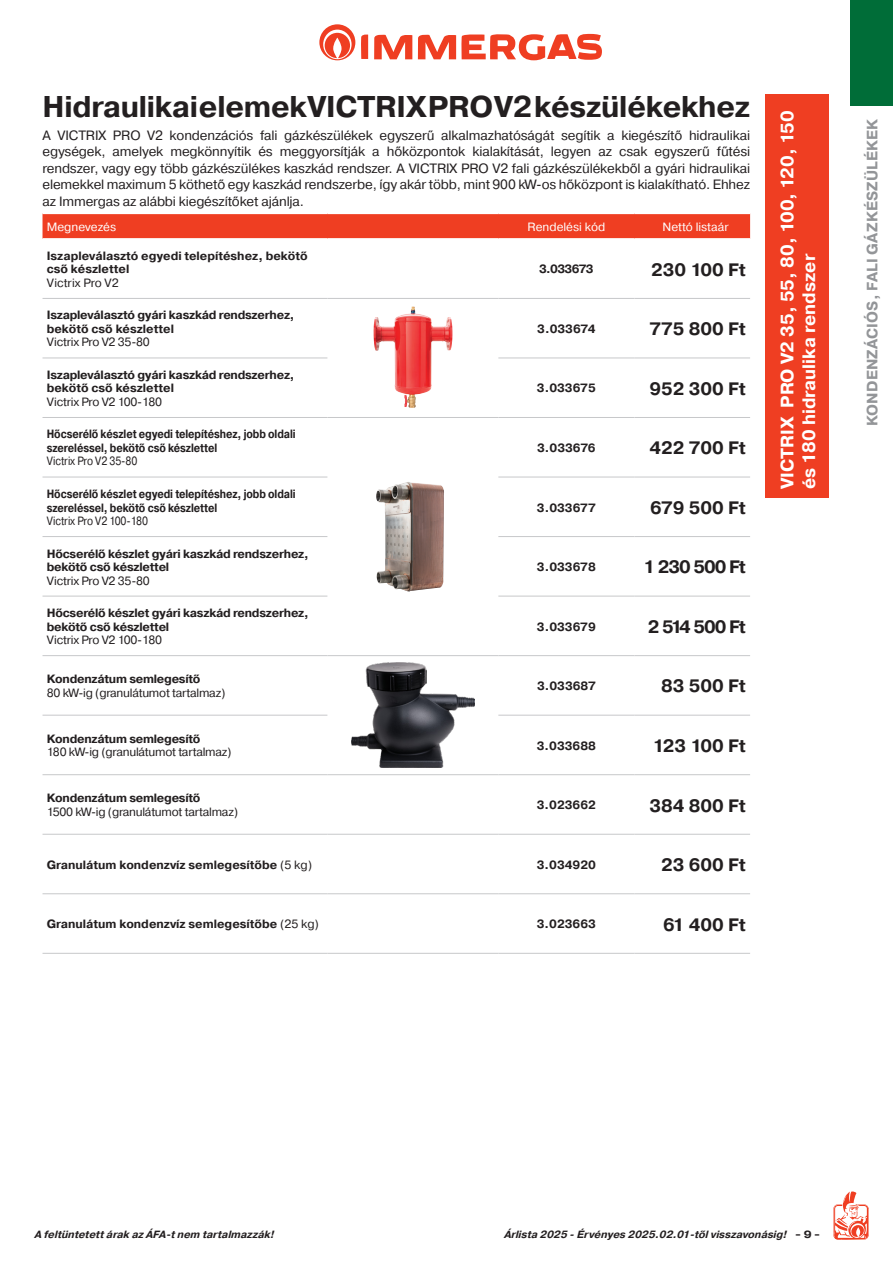
<style>
.page{position:relative;width:893px;height:1263px;background:#fff}
.page>*{position:absolute;margin:0;border:0;box-sizing:border-box;transform-origin:0 0}
.t1{font:700 30px "Pragmatica";letter-spacing:-.01em;color:#231f20}
.t2{font:700 18px "Pragmatica";color:#231f20}
.t3{font:700 18px/21.6px "Pragmatica";color:#fff}
.t4{font:700 15px "Pragmatica";letter-spacing:.01em;color:#939598}
.t5{font:13.5px/16.5px "Pragmatica";letter-spacing:-.01em;color:#231f20;text-align:justify}
.t6{font:700 12px/13.5px "Pragmatica";letter-spacing:-.01em;color:#231f20}
.t7{font:12px "Pragmatica";letter-spacing:-.02em;color:#231f20}
.t8{font:700 12px/13.5px "Pragmatica";letter-spacing:-.01em;color:#231f20;scale:.86 1}
.t9{font:12px "Pragmatica";letter-spacing:-.02em;color:#231f20;scale:.86 1}
.t10{font:12px "Pragmatica";color:#fff}
.t11{font:12px "Pragmatica";color:#231f20}
.t12{font:italic 700 10.5px "Pragmatica";color:#231f20}
.s1{font-weight:400}
.s2{font-family:"Pragmatica Ext";font-style:normal}
</style>
<div class="page">
<svg style="left:833px;top:1191px;width:35px;height:48px"></svg>
<svg style="left:361px;top:34px;width:7px;height:25px"></svg>
<svg style="left:374px;top:34px;width:38px;height:25px"></svg>
<svg style="left:418px;top:33px;width:184px;height:27px"></svg>
<svg style="left:319px;top:24px;width:36px;height:36px"></svg>
<div style="left:850px;top:0;width:43px;height:106px;background:#006d38"></div>
<div style="left:43px;top:214px;width:707px;height:24px;background:#ef3e22"></div>
<hr style="left:43px;top:298px;width:284px;height:1px;background:#c7c8ca">
<hr style="left:327px;top:298px;width:171px;height:1px;background:#c7c8ca">
<hr style="left:327px;top:417px;width:171px;height:1px;background:#c7c8ca">
<hr style="left:327px;top:655px;width:171px;height:1px;background:#c7c8ca">
<hr style="left:327px;top:774px;width:171px;height:1px;background:#c7c8ca">
<hr style="left:327px;top:834px;width:171px;height:1px;background:#c7c8ca">
<hr style="left:327px;top:893px;width:171px;height:1px;background:#c7c8ca">
<hr style="left:327px;top:953px;width:171px;height:1px;background:#c7c8ca">
<hr style="left:498px;top:298px;width:136px;height:1px;background:#c7c8ca">
<hr style="left:634px;top:298px;width:116px;height:1px;background:#c7c8ca">
<hr style="left:43px;top:358px;width:284px;height:1px;background:#c7c8ca">
<hr style="left:498px;top:358px;width:136px;height:1px;background:#c7c8ca">
<hr style="left:634px;top:358px;width:116px;height:1px;background:#c7c8ca">
<hr style="left:43px;top:417px;width:284px;height:1px;background:#c7c8ca">
<hr style="left:43px;top:477px;width:284px;height:1px;background:#c7c8ca">
<hr style="left:43px;top:536px;width:284px;height:1px;background:#c7c8ca">
<hr style="left:43px;top:596px;width:284px;height:1px;background:#c7c8ca">
<hr style="left:43px;top:655px;width:284px;height:1px;background:#c7c8ca">
<hr style="left:43px;top:715px;width:284px;height:1px;background:#c7c8ca">
<hr style="left:43px;top:774px;width:284px;height:1px;background:#c7c8ca">
<hr style="left:43px;top:834px;width:284px;height:1px;background:#c7c8ca">
<hr style="left:43px;top:893px;width:284px;height:1px;background:#c7c8ca">
<hr style="left:43px;top:953px;width:284px;height:1px;background:#c7c8ca">
<hr style="left:498px;top:417px;width:136px;height:1px;background:#c7c8ca">
<hr style="left:634px;top:417px;width:116px;height:1px;background:#c7c8ca">
<hr style="left:498px;top:477px;width:136px;height:1px;background:#c7c8ca">
<hr style="left:634px;top:477px;width:116px;height:1px;background:#c7c8ca">
<hr style="left:498px;top:536px;width:136px;height:1px;background:#c7c8ca">
<hr style="left:634px;top:536px;width:116px;height:1px;background:#c7c8ca">
<hr style="left:498px;top:596px;width:136px;height:1px;background:#c7c8ca">
<hr style="left:634px;top:596px;width:116px;height:1px;background:#c7c8ca">
<hr style="left:498px;top:655px;width:136px;height:1px;background:#c7c8ca">
<hr style="left:634px;top:655px;width:116px;height:1px;background:#c7c8ca">
<hr style="left:498px;top:715px;width:136px;height:1px;background:#c7c8ca">
<hr style="left:634px;top:715px;width:116px;height:1px;background:#c7c8ca">
<hr style="left:498px;top:774px;width:136px;height:1px;background:#c7c8ca">
<hr style="left:634px;top:774px;width:116px;height:1px;background:#c7c8ca">
<hr style="left:498px;top:834px;width:136px;height:1px;background:#c7c8ca">
<hr style="left:634px;top:834px;width:116px;height:1px;background:#c7c8ca">
<hr style="left:498px;top:893px;width:136px;height:1px;background:#c7c8ca">
<hr style="left:634px;top:893px;width:116px;height:1px;background:#c7c8ca">
<hr style="left:498px;top:953px;width:136px;height:1px;background:#c7c8ca">
<hr style="left:634px;top:953px;width:116px;height:1px;background:#c7c8ca">
<img style="left:373px;top:307px;width:39px;height:100px">
<img style="left:376px;top:482px;width:68px;height:110px">
<img style="left:351px;top:662px;width:124px;height:106px">
<div style="left:765px;top:94px;width:64px;height:403px;background:#ef3e22"></div>
<p class="t1" style="left:43px;top:87px;width:709px">Hidraulikai elemek VICTRIX PRO V2 készülékekhez</p>
<p class="t5" style="left:43px;top:127px;width:709px">A VICTRIX PRO V2 kondenzációs fali gázkészülékek egyszerű alkalmazhatóságát segítik a kiegészítő hidraulikai egységek, amelyek megkönnyítik és meggyorsítják a hőközpontok kialakítását, legyen az csak egyszerű fűtési rendszer, vagy egy több gázkészülékes kaszkád rendszer. A VICTRIX PRO V2 fali gázkészülékekből a gyári hidraulikai elemekkel maximum 5 köthető egy kaszkád rendszerbe, így akár több, mint 900 kW-os hőközpont is kialakítható. Ehhez az Immergas az alábbi kiegészítőket ajánlja.</p>
<p class="t10" style="left:47px;top:219px;width:71px">Megnevezés</p>
<p class="t10" style="left:528px;top:219px;width:79px">Rendelési kód</p>
<p class="t10" style="left:662px;top:219px;width:68px">Nettó listaár</p>
<p class="t6" style="left:47px;top:249px;width:262px">Iszapleválasztó egyedi telepítéshez, bekötő cső készlettel</p>
<p class="t11" style="left:47px;top:275px;width:73px">Victrix Pro V2</p>
<p class="t6" style="left:539px;top:263px;width:56px">3.033673</p>
<p class="t2" style="left:651px;top:258px;width:96px">230 100 Ft</p>
<p class="t6" style="left:47px;top:309px;width:249px">Iszapleválasztó gyári kaszkád rendszerhez, bekötő cső készlettel</p>
<p class="t7" style="left:47px;top:335px;width:105px">Victrix Pro V2 35-80</p>
<p class="t6" style="left:47px;top:368px;width:249px">Iszapleválasztó gyári kaszkád rendszerhez, bekötő cső készlettel</p>
<p class="t7" style="left:47px;top:394px;width:117px">Victrix Pro V2 100-180</p>
<p class="t8" style="left:47px;top:428px;width:291px">Hőcserélő készlet egyedi telepítéshez, jobb oldali szereléssel, bekötő cső készlettel</p>
<p class="t9" style="left:47px;top:454px;width:107px">Victrix Pro V2 35-80</p>
<p class="t8" style="left:47px;top:487px;width:291px">Hőcserélő készlet egyedi telepítéshez, jobb oldali szereléssel, bekötő cső készlettel</p>
<p class="t9" style="left:47px;top:513px;width:119px">Victrix Pro V2 100-180</p>
<p class="t6" style="left:47px;top:547px;width:264px">Hőcserélő készlet gyári kaszkád rendszerhez, bekötő cső készlettel</p>
<p class="t7" style="left:47px;top:573px;width:105px">Victrix Pro V2 35-80</p>
<p class="t6" style="left:47px;top:606px;width:264px">Hőcserélő készlet gyári kaszkád rendszerhez, bekötő cső készlettel</p>
<p class="t7" style="left:47px;top:632px;width:117px">Victrix Pro V2 100-180</p>
<p class="t6" style="left:47px;top:673px;width:155px">Kondenzátum semlegesítő</p>
<p class="t7" style="left:47px;top:685px;width:180px">80 kW-ig (granulátumot tartalmaz)</p>
<p class="t6" style="left:47px;top:732px;width:155px">Kondenzátum semlegesítő</p>
<p class="t7" style="left:47px;top:745px;width:186px">180 kW-ig (granulátumot tartalmaz)</p>
<p class="t6" style="left:47px;top:792px;width:155px">Kondenzátum semlegesítő</p>
<p class="t7" style="left:47px;top:804px;width:193px">1500 kW-ig (granulátumot tartalmaz)</p>
<p class="t6" style="left:537px;top:322px;width:60px">3.033674</p>
<p class="t2" style="left:650px;top:317px;width:98px">775 800 Ft</p>
<p class="t6" style="left:537px;top:382px;width:60px">3.033675</p>
<p class="t2" style="left:650px;top:377px;width:98px">952 300 Ft</p>
<p class="t6" style="left:537px;top:441px;width:60px">3.033676</p>
<p class="t2" style="left:650px;top:436px;width:98px">422 700 Ft</p>
<p class="t6" style="left:537px;top:501px;width:60px">3.033677</p>
<p class="t2" style="left:650px;top:496px;width:97px">679 500 Ft</p>
<p class="t6" style="left:537px;top:560px;width:60px">3.033678</p>
<p class="t2" style="left:644px;top:555px;width:104px">1 230 500 Ft</p>
<p class="t6" style="left:537px;top:620px;width:60px">3.033679</p>
<p class="t2" style="left:648px;top:615px;width:99px">2 514 500 Ft</p>
<p class="t6" style="left:537px;top:679px;width:60px">3.033687</p>
<p class="t2" style="left:661px;top:674px;width:86px">83 500 Ft</p>
<p class="t6" style="left:537px;top:739px;width:61px">3.033688</p>
<p class="t2" style="left:653px;top:734px;width:94px">123 100 Ft</p>
<p class="t6" style="left:537px;top:798px;width:61px">3.023662</p>
<p class="t2" style="left:650px;top:794px;width:98px">384 800 Ft</p>
<p class="t6" style="left:47px;top:858px;width:267px">Granulátum kondenzvíz semlegesítőbe <span class="s1">(5 kg)</span></p>
<p class="t6" style="left:537px;top:858px;width:61px">3.034920</p>
<p class="t2" style="left:661px;top:853px;width:86px">23 600 Ft</p>
<p class="t6" style="left:47px;top:917px;width:274px">Granulátum kondenzvíz semlegesítőbe <span class="s1">(25 kg)</span></p>
<p class="t6" style="left:537px;top:917px;width:61px">3.023663</p>
<p class="t2" style="left:663px;top:913px;width:84px">61 400 Ft</p>
<p class="t3" style="left:777px;top:489px;width:380px;rotate:-90deg">VICTRIX PRO V2 35, 55, 80, 100, 120, 150 és 180 hidraulika rendszer</p>
<p class="t4" style="left:863px;top:426px;width:309px;rotate:-90deg">KONDENZÁCIÓS, FALI GÁZKÉSZÜLÉKEK</p>
<p class="t12" style="left:34px;top:1228px;width:245px">A feltüntetettárakazÁFA-tnem tartalmazzák!</p>
<p class="t12" style="left:504px;top:1228px;width:318px">Árlista2025 -Érvényes2025.02.01-tőlvisszavonásig! <span class="s2">- 9 -</span></p>
</div>
